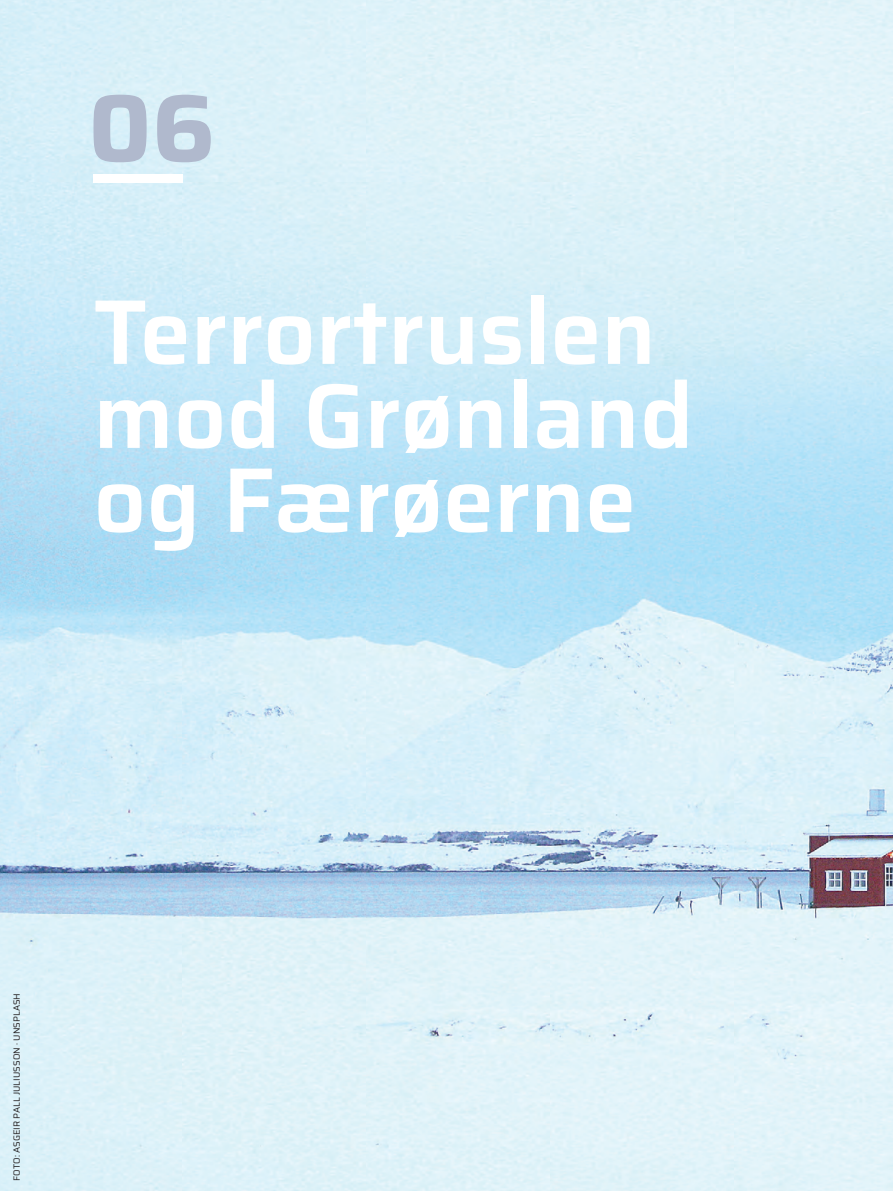
<style>
.page{position:relative;width:893px;height:1191px;background:#fff}
.page>*{position:absolute;margin:0;border:0;box-sizing:border-box;transform-origin:0 0}
.Mellemrubrik{font:700 96px "Saira";color:#b0b9cd}
.Rubrik{font:600 91.95px/84px "Saira";color:#fff}
.Kreditering{font:9px "Saira";color:#231f20}
</style>
<div class="page">
<img style="left:0;top:0;width:893px;height:1191px">
<div style="left:94px;top:174px;width:89px;height:9px;background:#fff"></div>
<p class="Mellemrubrik" style="left:88px;top:50px;width:129px">06</p>
<p class="Rubrik" style="left:94px;top:286px;width:601px">Terrortruslen mod Grønland og Færøerne</p>
<p class="Kreditering" style="left:9px;top:1180px;width:189px;rotate:-90deg">FOTO: ASGEIR PALL JULIUSSON · UNSPLASH</p>
</div>
